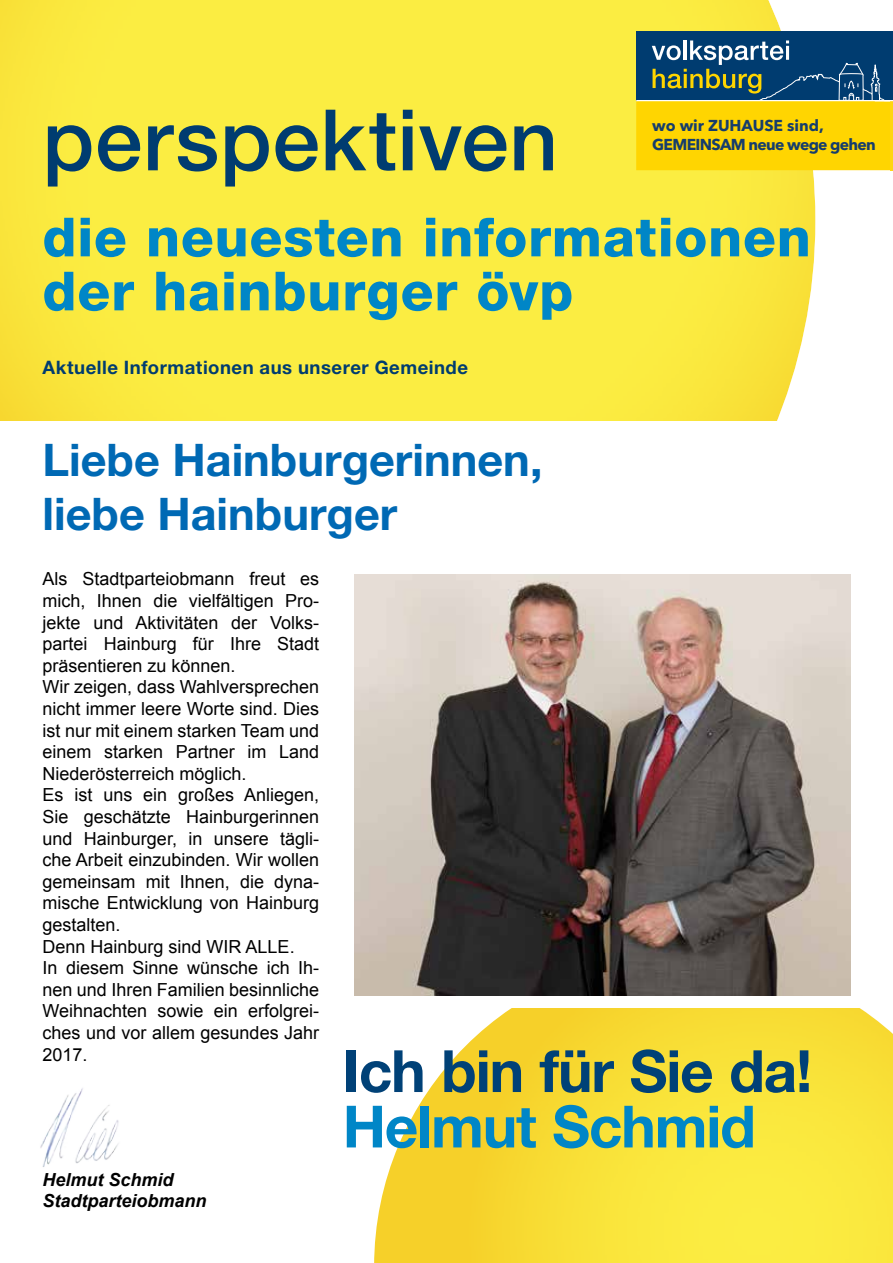
<style>
.page{position:relative;width:893px;height:1263px;background:#fff}
.page>*{position:absolute;margin:0;border:0;box-sizing:border-box;transform-origin:0 0}
.t1{font:500 84.9px "Helvetica Neue";letter-spacing:.01em;color:#003c70}
.t2{font:700 58.35px "Helvetica Neue LT Std";letter-spacing:-.02em;color:#004177}
.t3{font:700 58.35px "Helvetica Neue LT Std";letter-spacing:-.02em;color:#0086c7}
.t4{font:800 54px/54px "Helvetica Neue LT Std";letter-spacing:.015em;color:#0086c7}
.t5{font:700 45px/54px "Helvetica Neue LT Std";color:#0069b4}
.t6{font:700 18.6px "Helvetica Neue LT Std";letter-spacing:.025em;color:#003c70}
.t7{font:18px/21.6px "Arial";color:#000}
.t8{font:italic 700 18px/21.6px "Arial";color:#000}
.t9{font:700 15.75px/18.8px "Avenir Next LT Pro";letter-spacing:-.045em;color:#163d6c}
</style>
<div class="page">
<svg style="left:0;top:0;width:893px;height:420px;fill:#fbed42"></svg>
<svg style="left:374px;top:1047px;width:90px;height:216px;fill:#f6d029"></svg>
<svg style="left:464px;top:1009px;width:429px;height:254px;fill:#f9e239"></svg>
<img style="left:40px;top:1088px;width:79px;height:79px">
<img style="left:354px;top:574px;width:496px;height:421px">
<div style="left:636px;top:32px;width:254px;height:69px;background:#003c70"></div>
<hr style="left:889px;top:32px;width:4px;height:68px;background:#003c70">
<svg style="left:636px;top:41px;width:257px;height:129px"></svg>
<h1 class="t1" style="left:43px;top:89px;width:517px">perspektiven</h1>
<h3 class="t4" style="left:43px;top:210px;width:770px">die neuesten informationen der hainburger övp</h3>
<p class="t9" style="left:652px;top:116px;width:225px">wo wir ZUHAUSE sind,<br>GEMEINSAM neue wege gehen</p>
<p class="t6" style="left:43px;top:356px;width:427px">Aktuelle Informationen aus unserer Gemeinde</p>
<h3 class="t5" style="left:43px;top:432px;width:501px">Liebe Hainburgerinnen, liebe Hainburger</h3>
<p class="t7" style="left:43px;top:568px;width:278px">Als Stadtparteiobmann freut es mich, Ihnen die vielfältigen Pro&shy;jekte und Aktivitäten der Volks&shy;partei Hainburg für Ihre Stadt präsentieren zu können.<br>Wir zeigen, dass Wahlversprechen nicht immer leere Worte sind. Dies ist nur mit einem starken Team und einem starken Partner im Land<br>Niederösterreich möglich.<br>Es ist uns ein großes Anliegen,<br>Sie geschätzte Hainburgerinnen und Hainburger, in unsere tägli&shy;che Arbeit einzubinden. Wir wollen gemeinsam mit Ihnen, die dyna&shy;mische Entwicklung von Hainburg gestalten.<br>Denn Hainburg sind WIR ALLE.<br>In diesem Sinne wünsche ich Ih&shy;nen und Ihren Familien besinnliche<br>Weihnachten sowie ein erfolgrei&shy;ches und vor allem gesundes Jahr<br>2017.</p>
<h2 class="t2" style="left:343px;top:1035px;width:471px">Ich bin für Sie da!</h2>
<h2 class="t3" style="left:343px;top:1090px;width:415px">Helmut Schmid</h2>
<p class="t8" style="left:43px;top:1169px;width:166px">Helmut Schmid<br>Stadtparteiobmann</p>
</div>
